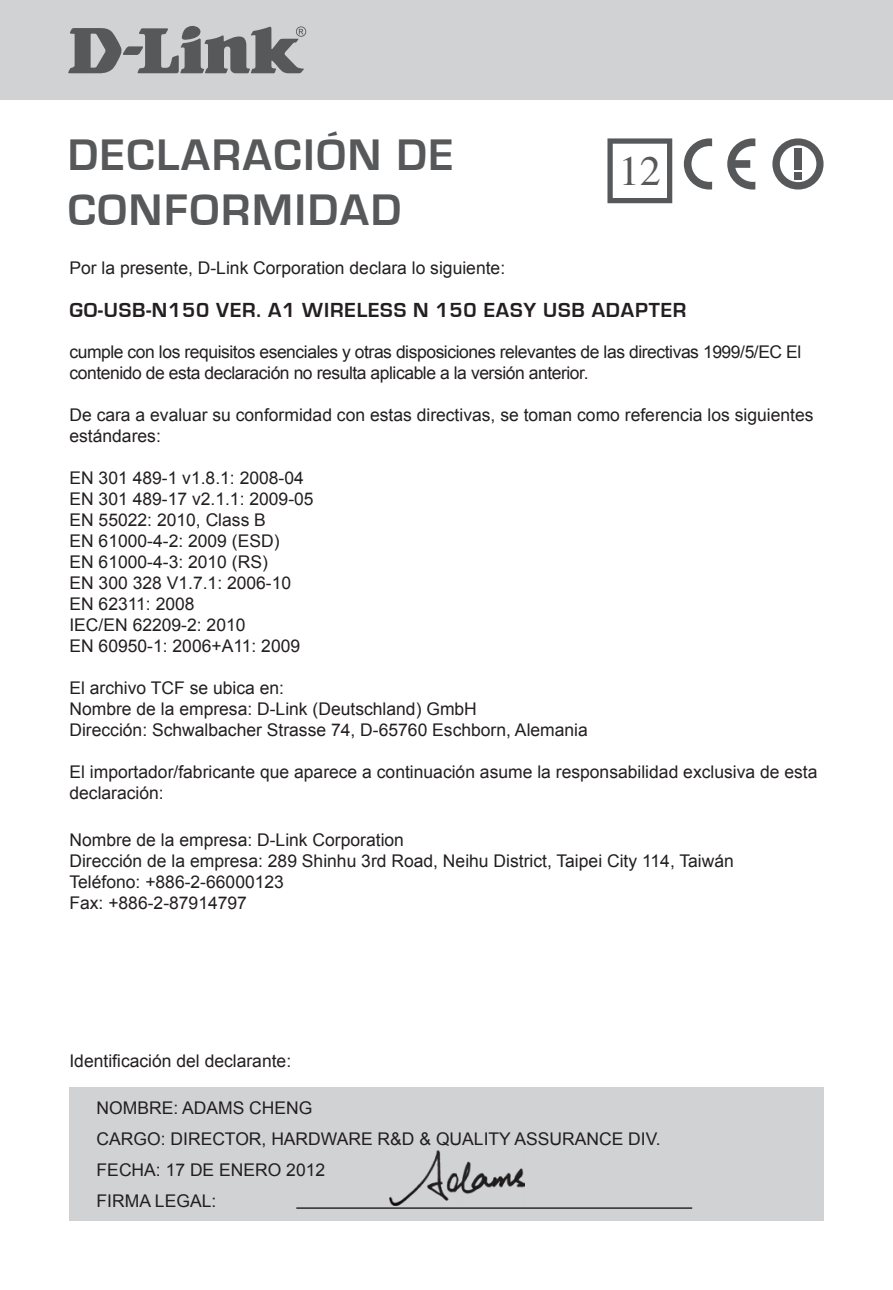
<style>
.page{position:relative;width:893px;height:1290px;background:#fff}
.page>*{position:absolute;margin:0;border:0;box-sizing:border-box;transform-origin:0 0}
.t1{font:700 45.5px/54.6px "Eurostile";letter-spacing:.04em;color:#57585a}
.t2{font:42px "Times";color:#57585a}
.t3{font:700 21px "Eurostile";letter-spacing:.04em;color:#231f20}
.t4{font:17.5px/21px "Arial";color:#231f20}
.t5{font:17.5px/21px "Arial";letter-spacing:-.025em;color:#231f20}
</style>
<div class="page">
<div style="left:0;top:0;width:893px;height:99px;background:#d1d2d4"></div>
<svg style="left:68px;top:26px;width:238px;height:48px"></svg>
<div style="left:69px;top:1086px;width:754px;height:134px;background:#d1d2d4"></div>
<hr style="left:296px;top:1207px;width:396px;height:2px;background:#231f20">
<img style="left:390px;top:1151px;width:134px;height:55px">
<svg style="left:607px;top:138px;width:65px;height:65px"></svg>
<svg style="left:772px;top:138px;width:51px;height:52px"></svg>
<div style="left:794px;top:172px;width:8px;height:8px;background:#57585a"></div>
<svg style="left:727px;top:138px;width:28px;height:52px"></svg>
<svg style="left:684px;top:138px;width:28px;height:52px"></svg>
<h1 class="t1" style="left:68px;top:129px;width:387px">DECLARACIÓN DE<br>CONFORMIDAD</h1>
<h2 class="t2" style="left:619px;top:148px;width:43px">12</h2>
<p class="t4" style="left:69px;top:258px;width:437px">Por la presente, D-Link Corporation declara lo siguiente:</p>
<p class="t3" style="left:69px;top:298px;width:268px">GO-USB-N150 VER. A1 WIRELESS</p>
<p class="t3" style="left:413px;top:298px;width:98px">N 150 EASY</p>
<p class="t3" style="left:543px;top:298px;width:119px">USB ADAPTER</p>
<p class="t5" style="left:69px;top:342px;width:733px">cumple con los requisitos esenciales y otras disposiciones relevantes de las directivas 1999/5/EC El contenido de esta declaración no resulta aplicable a la versión anterior.</p>
<p class="t4" style="left:69px;top:405px;width:746px">De cara a evaluar su conformidad con estas directivas, se toman como referencia los siguientes estándares:</p>
<p class="t4" style="left:69px;top:468px;width:246px">EN 301 489-1 v1.8.1: 2008-04<br>EN 301 489-17 v2.1.1: 2009-05<br>EN 55022: 2010, Class B<br>EN 61000-4-2: 2009 (ESD)<br>EN 61000-4-3: 2010 (RS)<br>EN 300 328 V1.7.1: 2006-10<br>EN 62311: 2008<br>IEC/EN 62209-2: 2010<br>EN 60950-1: 2006+A11: 2009</p>
<p class="t4" style="left:69px;top:678px;width:520px">El archivo TCF se ubica en:<br>Nombre de la empresa: D-Link (Deutschland) GmbH<br>Dirección: Schwalbacher Strasse 74, D-65760 Eschborn, Alemania</p>
<p class="t4" style="left:69px;top:762px;width:749px">El importador/fabricante que aparece a continuación asume la responsabilidad exclusiva de esta declaración:</p>
<p class="t4" style="left:69px;top:830px;width:666px">Nombre de la empresa: D-Link Corporation<br>Dirección de la empresa: 289 Shinhu 3rd Road, Neihu District, Taipei City 114, Taiwán Teléfono: +886-2-66000123<br>Fax: +886-2-87914797</p>
<p class="t4" style="left:69px;top:1050px;width:223px">Identificación del declarante:</p>
<p class="t4" style="left:97px;top:1092px;width:566px;line-height:30.8px">NOMBRE: ADAMS CHENG<br>CARGO: DIRECTOR, HARDWARE R&amp;D &amp; QUALITY ASSURANCE DIV.<br>FECHA: 17 de enero</p>
<p class="t4" style="left:286px;top:1159px;width:40px">2012</p>
<p class="t4" style="left:97px;top:1190px;width:121px">FIRMA LEGAL:</p>
</div>
